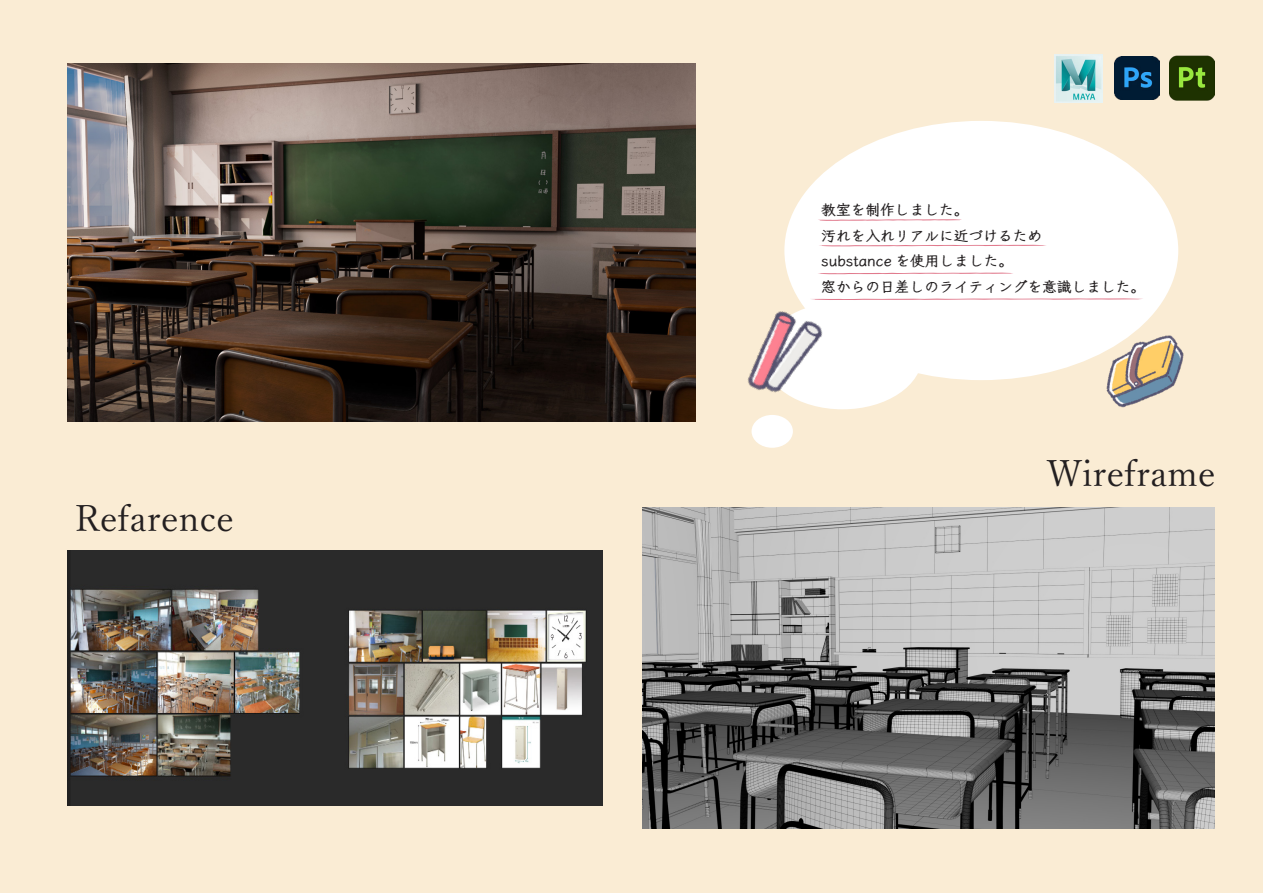
<style>
.page{position:relative;width:1263px;height:893px;background:#faecd4}
.page>*{position:absolute;margin:0;border:0;box-sizing:border-box;transform-origin:0 0}
.t1{font:36px "Yu Mincho";color:#231f20}
.t2{font:14.7px/25.8px "Chalk JP";color:#231f20}
.t3{font:14.55px/27.8px "Chalk JP";color:#e17a8d;scale:21 1}
.t4{font:14.55px "Chalk JP";color:#e17a8d;scale:30.71 1}
.t5{font:14.55px "Chalk JP";color:#e17a8d;scale:13.27 1}
</style>
<div class="page">
<img style="left:68px;top:550px;width:534px;height:256px">
<img style="left:1055px;top:54px;width:48px;height:48px">
<img style="left:1114px;top:56px;width:45px;height:44px">
<img style="left:1169px;top:56px;width:45px;height:44px">
<div style="left:763px;top:302px;width:159px;height:107px;background:#fff;border-radius:50%"></div>
<div style="left:784px;top:121px;width:394px;height:259px;background:#fff;border-radius:50%"></div>
<div style="left:751px;top:415px;width:42px;height:33px;background:#fff;border-radius:50%"></div>
<img style="left:68px;top:63px;width:627px;height:358px">
<img style="left:642px;top:507px;width:572px;height:322px">
<img style="left:633px;top:180px;width:236px;height:236px">
<img style="left:1102px;top:327px;width:82px;height:81px">
<h1 class="t1" style="left:75px;top:485px;width:160px">Refarence</h1>
<p class="t2" style="left:821px;top:197px;width:222px">教室を制作しました。<br>汚れを入れリアルに近づけるためsubstance を使用しました。</p>
<p class="t4" style="left:752px;top:290px;width:16px">ー</p>
<p class="t5" style="left:793px;top:211px;width:16px">ー</p>
<p class="t3" style="left:783px;top:231px;width:16px;text-indent:-5px">ーー</p>
<p class="t2" style="left:821px;top:274px;width:326px">窓からの日差しのライティングを意識しました。</p>
<h1 class="t1" style="left:1047px;top:441px;width:170px">Wireframe</h1>
</div>
